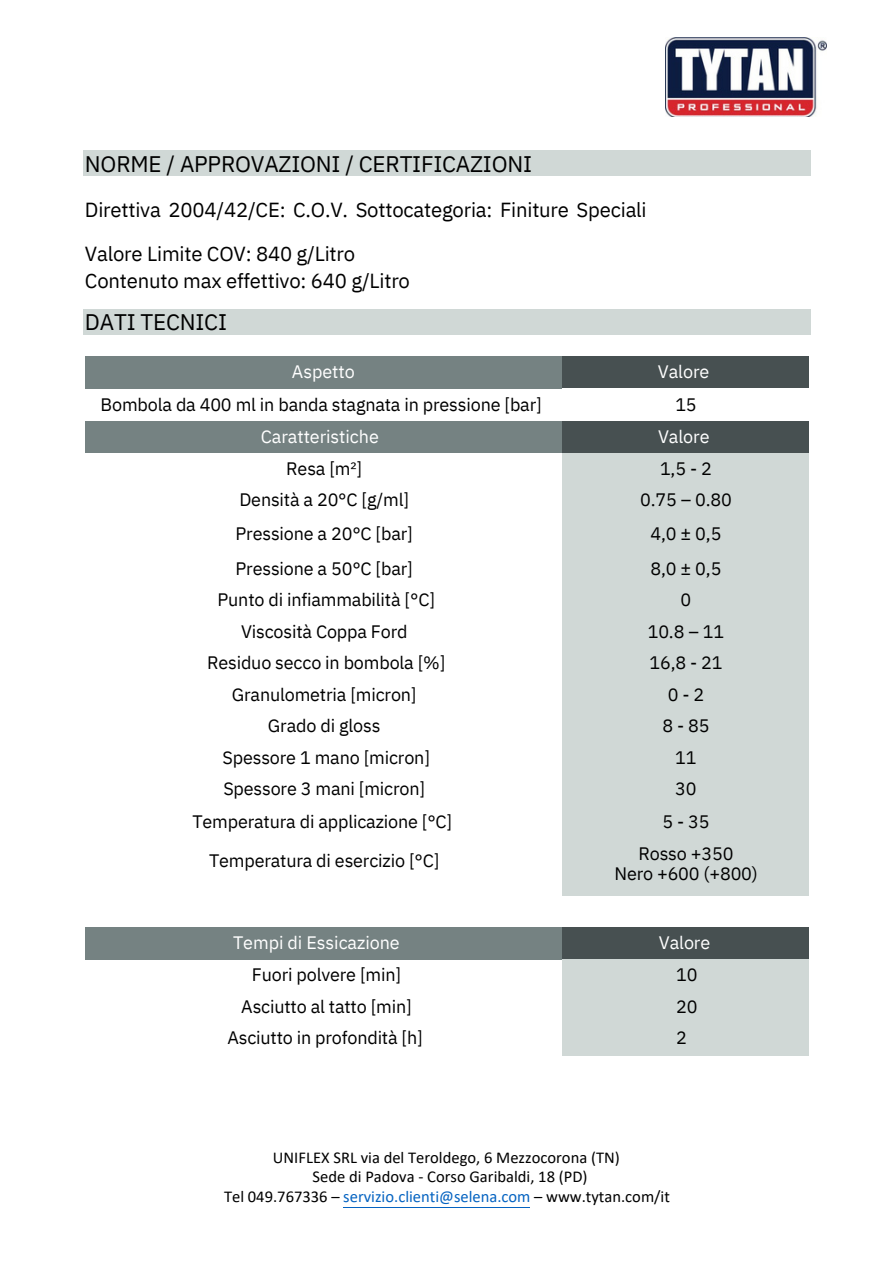
<style>
.page{position:relative;width:893px;height:1264px;background:#fff}
.page>*{position:absolute;margin:0;border:0;box-sizing:border-box;transform-origin:0 0}
.t1{font:22.5px "IBM Plex Sans";letter-spacing:-.01em;color:#000}
.t2{font:20.25px/43.8px "IBM Plex Sans";letter-spacing:-.01em;color:#000}
.t3{font:18px/31.5px "IBM Plex Sans";letter-spacing:-.01em;color:#000;text-align:center}
.t4{font:18px "IBM Plex Sans";letter-spacing:-.005em;color:#fff}
.t5{font:16.5px "Calibri";color:#000}
.s1{color:#0563c1}
</style>
<div class="page">
<img style="left:665px;top:37px;width:161px;height:80px">
<hr style="left:343px;top:1206px;width:186px;height:1px;background:#0563c1">
<div style="left:83px;top:150px;width:727px;height:26px;background:#d0d8d6"></div>
<div style="left:83px;top:309px;width:727px;height:26px;background:#d0d8d6"></div>
<div style="left:91px;top:362px;width:466px;height:21px;background:#758282"></div>
<div style="left:562px;top:356px;width:246px;height:32px;background:#475051"></div>
<div style="left:85px;top:356px;width:477px;height:6px;background:#758282"></div>
<div style="left:85px;top:383px;width:477px;height:6px;background:#758282"></div>
<div style="left:562px;top:383px;width:246px;height:6px;background:#475051"></div>
<div style="left:91px;top:427px;width:466px;height:20px;background:#758282"></div>
<div style="left:562px;top:421px;width:246px;height:32px;background:#475051"></div>
<div style="left:85px;top:421px;width:477px;height:6px;background:#758282"></div>
<div style="left:85px;top:447px;width:477px;height:6px;background:#758282"></div>
<div style="left:562px;top:453px;width:246px;height:32px;background:#d0d8d6"></div>
<div style="left:562px;top:485px;width:246px;height:32px;background:#d0d8d6"></div>
<div style="left:562px;top:517px;width:246px;height:38px;background:#d0d8d6"></div>
<div style="left:562px;top:555px;width:246px;height:32px;background:#d0d8d6"></div>
<div style="left:562px;top:587px;width:246px;height:32px;background:#d0d8d6"></div>
<div style="left:562px;top:619px;width:246px;height:32px;background:#d0d8d6"></div>
<div style="left:562px;top:651px;width:246px;height:32px;background:#d0d8d6"></div>
<div style="left:562px;top:683px;width:246px;height:32px;background:#d0d8d6"></div>
<div style="left:562px;top:715px;width:246px;height:32px;background:#d0d8d6"></div>
<div style="left:562px;top:747px;width:246px;height:32px;background:#d0d8d6"></div>
<div style="left:562px;top:779px;width:246px;height:32px;background:#d0d8d6"></div>
<div style="left:562px;top:811px;width:246px;height:32px;background:#d0d8d6"></div>
<div style="left:562px;top:843px;width:246px;height:52px;background:#d0d8d6"></div>
<div style="left:91px;top:933px;width:466px;height:20px;background:#758282"></div>
<div style="left:563px;top:927px;width:245px;height:32px;background:#475051"></div>
<div style="left:85px;top:927px;width:478px;height:6px;background:#758282"></div>
<div style="left:85px;top:953px;width:477px;height:6px;background:#758282"></div>
<div style="left:563px;top:959px;width:245px;height:32px;background:#d0d8d6"></div>
<div style="left:563px;top:991px;width:245px;height:32px;background:#d0d8d6"></div>
<div style="left:563px;top:1023px;width:245px;height:32px;background:#d0d8d6"></div>
<p class="t1" style="left:85px;top:149px;width:448px">NORME / APPROVAZIONI / CERTIFICAZIONI</p>
<p class="t2" style="left:85px;top:187px;width:563px">Direttiva 2004/42/CE: C.O.V. Sottocategoria: Finiture Speciali<br>Valore Limite COV: 840 g/Litro</p>
<p class="t2" style="left:85px;top:258px;width:326px">Contenuto max effettivo: 640 g/Litro</p>
<p class="t1" style="left:85px;top:307px;width:143px">DATI TECNICI</p>
<p class="t4" style="left:292px;top:360px;width:64px">Aspetto</p>
<p class="t4" style="left:657px;top:360px;width:53px">Valore</p>
<p class="t3" style="left:101px;top:388px;width:442px">Bombola da 400 ml in banda stagnata in pressione [bar]</p>
<p class="t3" style="left:675px;top:388px;width:23px">15</p>
<p class="t4" style="left:261px;top:424px;width:120px">Caratteristiche</p>
<p class="t3" style="left:286px;top:452px;width:77px">Resa [m²]</p>
<p class="t3" style="left:239px;top:484px;width:171px">Densità a 20°C [g/ml]</p>
<p class="t3" style="left:235px;top:517px;width:179px">Pressione a 20°C [bar]</p>
<p class="t3" style="left:235px;top:552px;width:179px">Pressione a 50°C [bar]</p>
<p class="t3" style="left:217px;top:584px;width:219px">Punto di infiammabilità [°C]<br>Viscosità Coppa Ford</p>
<p class="t3" style="left:207px;top:647px;width:240px">Residuo secco in bombola [%]<br>Granulometria [micron]</p>
<p class="t3" style="left:268px;top:710px;width:114px">Grado di gloss</p>
<p class="t3" style="left:222px;top:741px;width:209px;text-align:left">Spessore 1 mano [micron]<br>Spessore 3 mani [micron]</p>
<p class="t3" style="left:192px;top:805px;width:261px">Temperatura di applicazione [°C]</p>
<p class="t3" style="left:209px;top:844px;width:232px">Temperatura di esercizio [°C]</p>
<p class="t4" style="left:233px;top:930px;width:168px">Tempi di Essicazione</p>
<p class="t3" style="left:227px;top:958px;width:197px">Fuori polvere [min]<br>Asciutto al tatto [min]<br>Asciutto in profondità [h]</p>
<p class="t4" style="left:658px;top:424px;width:53px">Valore</p>
<p class="t3" style="left:660px;top:452px;width:53px">1,5 - 2</p>
<p class="t3" style="left:640px;top:484px;width:93px">0.75 – 0.80</p>
<p class="t3" style="left:650px;top:517px;width:72px">4,0 ± 0,5</p>
<p class="t3" style="left:650px;top:552px;width:72px">8,0 ± 0,5</p>
<p class="t3" style="left:680px;top:584px;width:12px">0</p>
<p class="t3" style="left:647px;top:615px;width:78px">10.8 – 11</p>
<p class="t3" style="left:649px;top:647px;width:75px">16,8 - 21</p>
<p class="t3" style="left:667px;top:678px;width:38px">0-2</p>
<p class="t3" style="left:662px;top:710px;width:49px">8-85</p>
<p class="t3" style="left:675px;top:741px;width:23px">11</p>
<p class="t3" style="left:675px;top:773px;width:23px">30</p>
<p class="t3" style="left:662px;top:805px;width:49px">5-35</p>
<p class="t3" style="left:638px;top:837px;width:97px">Rosso +350</p>
<p class="t3" style="left:614px;top:857px;width:145px">Nero +600 (+800)</p>
<p class="t4" style="left:658px;top:930px;width:53px">Valore</p>
<p class="t3" style="left:676px;top:958px;width:23px;text-align:justify">10<br>20<br>2</p>
<p class="t5" style="left:273px;top:1150px;width:348px">UNIFLEX SRL via del Teroldego, 6 Mezzocorona (TN)</p>
<p class="t5" style="left:312px;top:1170px;width:276px">Sede di Padova - Corso Garibaldi, 18 (PD)</p>
<p class="t5" style="left:224px;top:1189px;width:447px">Tel 049.767336 – <span class="s1">servizio.clienti@selena.com</span> – www.tytan.com/it</p>
</div>
